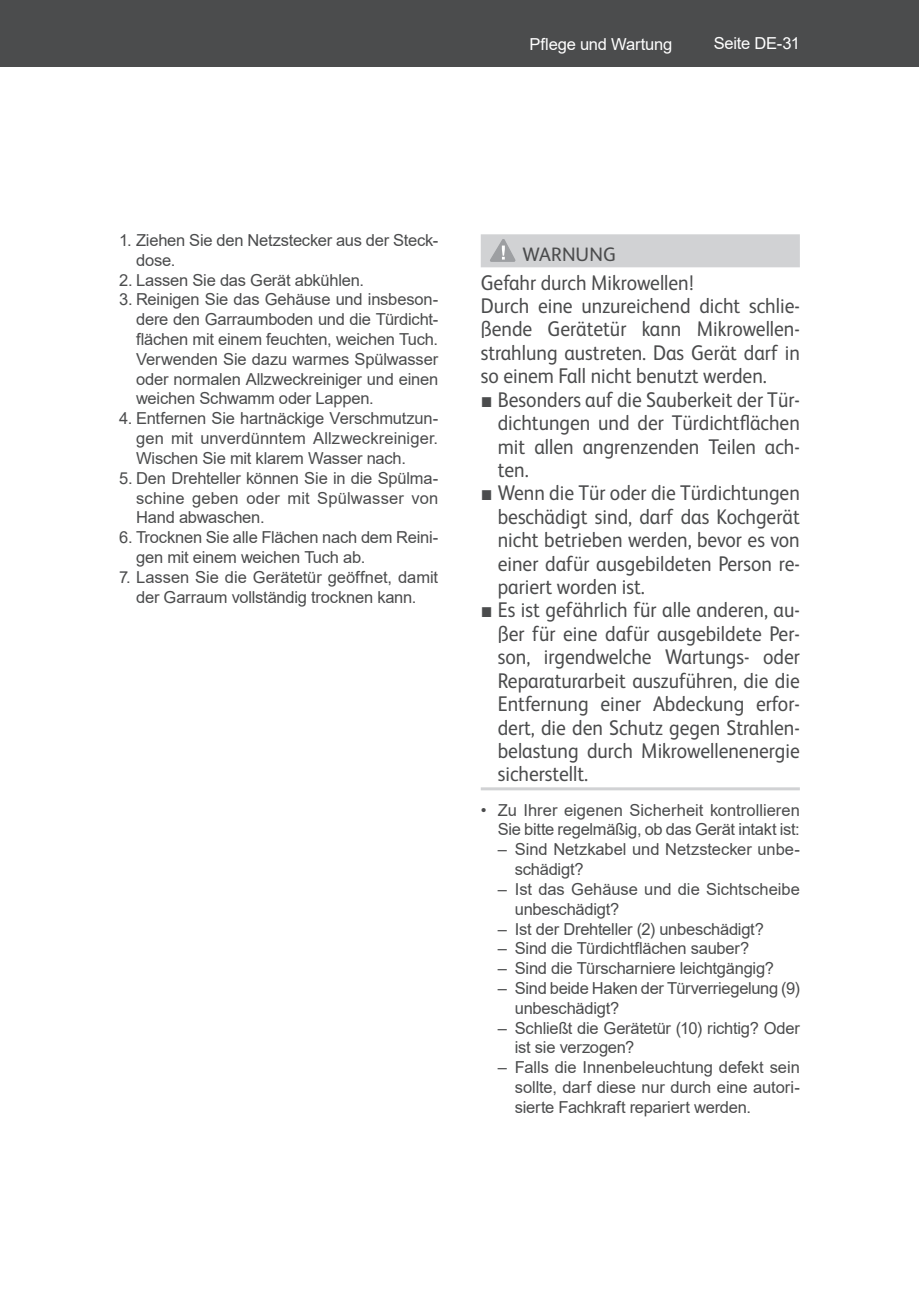
<style>
.page{position:relative;width:919px;height:1289px;background:#fff}
.page>*{position:absolute;margin:0;border:0;box-sizing:border-box;transform-origin:0 0}
.t1{font:21.3px/23.4px "FS Albert";color:#4b4c4d;text-align:justify;scale:.92 1}
.t2{font:19.5px "FS Albert";letter-spacing:.005em;color:#4b4c4d}
.t3{font:16.5px/19.8px "Arial";letter-spacing:-.015em;color:#4b4c4d}
.t4{font:16.5px "Arial";letter-spacing:-.015em;color:#fff}
.s1{font-family:"Arial"}
</style>
<div class="page">
<div style="left:13px;top:0;width:905px;height:67px;background:#4b4c4d"></div>
<div style="left:0;top:0;width:13px;height:67px;background:#4b4c4d"></div>
<div style="left:480px;top:234px;width:319px;height:33px;background:#d1d2d4"></div>
<hr style="left:480px;top:787px;width:319px;height:3px;background:#d1d2d4">
<svg style="left:490px;top:239px;width:26px;height:23px"></svg>
<p class="t4" style="left:529px;top:33px;width:144px">Pflege und Wartung</p>
<p class="t4" style="left:713px;top:32px;width:87px">Seite DE-31</p>
<p class="t3" style="left:136px;top:230px;width:303px;text-indent:-17px">1. Ziehen Sie den Netzstecker aus der Steck&shy;dose.</p>
<p class="t3" style="left:119px;top:270px;width:246px">2. Lassen Sie das Gerät abkühlen.</p>
<p class="t3" style="left:136px;top:289px;width:303px;text-align:justify;text-indent:-17px">3. Reinigen Sie das Gehäuse und insbeson&shy;dere den Garraumboden und die Türdicht&shy;flächen mit einem feuchten, weichen Tuch.<br>Verwenden Sie dazu warmes Spülwas ser oder normalen Allzweck rei ni ger und einen wei chen Schwamm oder Lap pen.</p>
<p class="t3" style="left:136px;top:408px;width:303px;text-align:justify;text-indent:-17px">4. Entfernen Sie hartnäckige Verschmutzun&shy;gen mit un ver dünn tem Allzweck rei ni ger.<br>Wischen Sie mit klarem Wasser nach.</p>
<p class="t3" style="left:136px;top:468px;width:303px;text-align:justify;text-indent:-17px">5. Den Drehteller können Sie in die Spülma&shy;schine geben oder mit Spülwasser von Hand abwaschen.</p>
<p class="t3" style="left:136px;top:527px;width:303px;text-indent:-17px">6. Trocknen Sie alle Flächen nach dem Reini&shy;gen mit einem wei chen Tuch ab.</p>
<p class="t3" style="left:119px;top:567px;width:320px;text-align:center">7. Lassen Sie die Gerätetür geöffnet, damit der Garraum vollständig trock nen kann.</p>
<p class="t2" style="left:522px;top:241px;width:95px">WARNUNG</p>
<p class="t1" style="left:480px;top:269px;width:348px;text-align:left">Gefahr durch Mikrowellen!<br>Durch eine unzureichend dicht schlie&shy;ßende Gerätetür kann Mikrowellen&shy;strahlung austreten. Das Gerät darf in so einem Fall nicht benutzt werden.</p>
<p class="t1" style="left:497px;top:386px;width:330px;text-indent:-17px"><span class="s1">■</span> Besonders auf die Sauberkeit der Tür&shy;dichtungen und der Türdichtflächen mit allen angrenzenden Teilen ach&shy;ten.</p>
<p class="t1" style="left:497px;top:480px;width:330px;text-indent:-17px"><span class="s1">■</span> Wenn die Tür oder die Türdichtungen beschädigt sind, darf das Kochgerät nicht betrieben werden, bevor es von einer dafür ausgebildeten Person re&shy;pariert worden ist.</p>
<p class="t1" style="left:497px;top:597px;width:330px;text-indent:-17px"><span class="s1">■</span> Es ist gefährlich für alle anderen, au&shy;ßer für eine dafür ausgebildete Per&shy;son, irgendwelche Wartungs- oder Reparaturarbeit auszuführen, die die Entfernung einer Abdeckung erfor&shy;dert, die den Schutz gegen Strahlen&shy;belastung durch Mikrowellenenergie sicherstellt.</p>
<p class="t3" style="left:480px;top:799px;width:320px;text-align:right">• Zu Ihrer eigenen Sicherheit kontrollieren<br>Sie bitte regelmäßig, ob das Gerät intakt ist:</p>
<p class="t3" style="left:514px;top:839px;width:286px;text-indent:-17px">– Sind Netzkabel und Netzstecker un be&shy;schä digt?</p>
<p class="t3" style="left:514px;top:879px;width:286px;text-indent:-17px">– Ist das Gehäuse und die Sichtscheibe unbeschädigt?</p>
<p class="t3" style="left:497px;top:918px;width:268px">– Ist der Drehteller (2) unbeschädigt?</p>
<p class="t3" style="left:497px;top:938px;width:253px">– Sind die Türdichtflächen sauber?</p>
<p class="t3" style="left:497px;top:958px;width:278px">– Sind die Türscharniere leichtgängig?</p>
<p class="t3" style="left:514px;top:978px;width:286px;text-indent:-17px">– Sind beide Haken der Türverriegelung (9) un be schä digt?</p>
<p class="t3" style="left:514px;top:1017px;width:286px;text-indent:-17px">– Schließt die Gerätetür (10) richtig? Oder ist sie ver zo gen?</p>
<p class="t3" style="left:514px;top:1057px;width:286px;text-align:justify;text-indent:-17px">– Falls die Innenbeleuchtung defekt sein sollte, darf diese nur durch eine autori&shy;sierte Fachkraft repariert werden.</p>
</div>
